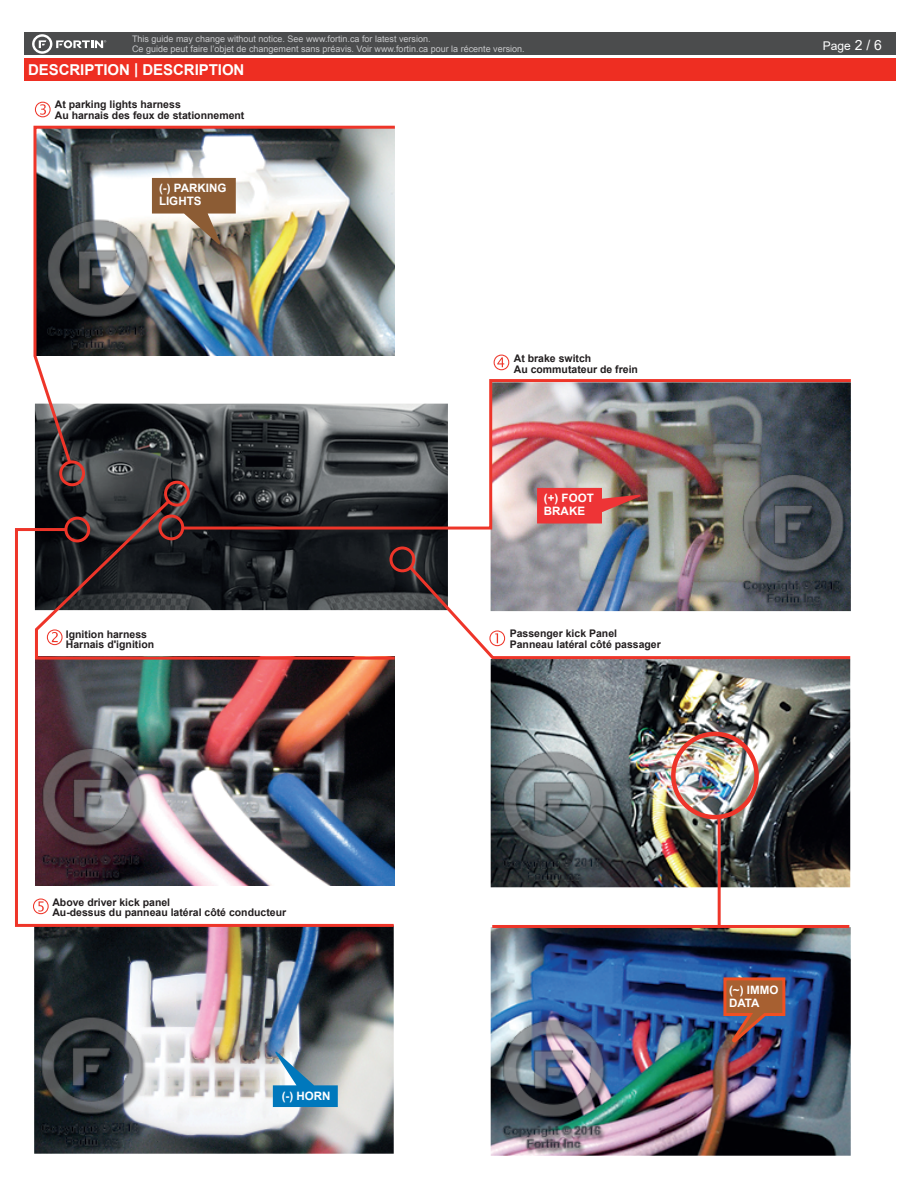
<style>
.page{position:relative;width:918px;height:1188px;background:#fff}
.page>*{position:absolute;margin:0;border:0;box-sizing:border-box;transform-origin:0 0}
.t1{font:700 15px "Arial";letter-spacing:-.005em;color:#fff}
.t2{font:12px "Arial";color:#fff}
.t3{font:700 11.55px/13px "Arial";color:#fff}
.t4{font:700 10.5px/10.5px "Arial";color:#231f20}
.t5{font:9px/9.8px "Arial";color:#c7c8ca}
.s1{font-size:13.95px}
</style>
<div class="page">
<div style="left:24px;top:33px;width:872px;height:22px;background:#4b4c4d"></div>
<div style="left:24px;top:58px;width:872px;height:23px;background:#ee2e22"></div>
<svg style="left:32px;top:34px;width:74px;height:20px"></svg>
<img style="left:35px;top:466px;width:413px;height:144px">
<div style="left:164px;top:481px;width:26px;height:26px;border:3px solid #ee3529;border-radius:50%"></div>
<svg style="left:34px;top:497px;width:364px;height:114px;background:#2d272a"></svg>
<svg style="left:35px;top:102px;width:16px;height:15px"></svg>
<img style="left:33px;top:125px;width:362px;height:341px">
<div style="left:59px;top:460px;width:26px;height:26px;border:3px solid #ee3529;border-radius:50%"></div>
<img style="left:491px;top:927px;width:360px;height:229px">
<img style="left:491px;top:661px;width:359px;height:226px">
<div style="left:389px;top:547px;width:26px;height:25px;border:3px solid #ee3529;border-radius:50%"></div>
<svg style="left:407px;top:564px;width:444px;height:97px"></svg>
<hr style="left:492px;top:925px;width:357px;height:3px;background:#ee3529">
<hr style="left:718px;top:819px;width:3px;height:108px;background:#ee3529">
<div style="left:671px;top:732px;width:88px;height:87px;border:4px solid #ee3529;border-radius:50%"></div>
<svg style="left:722px;top:976px;width:65px;height:65px;background:#84554b"></svg>
<div style="left:158px;top:515px;width:26px;height:25px;border:3px solid #ee3529;border-radius:50%"></div>
<img style="left:491px;top:531px;width:360px;height:80px">
<img style="left:180px;top:378px;width:671px;height:153px">
<svg style="left:494px;top:355px;width:15px;height:15px"></svg>
<img style="left:34px;top:928px;width:360px;height:226px">
<svg style="left:273px;top:1051px;width:65px;height:56px;background:#5994b5"></svg>
<div style="left:64px;top:517px;width:26px;height:25px;border:3px solid #ee3529;border-radius:50%"></div>
<img style="left:15px;top:527px;width:382px;height:401px">
<svg style="left:33px;top:899px;width:16px;height:15px"></svg>
<p class="t5" style="left:132px;top:34px;width:394px">This guide may change without notice. See www.fortin.ca for latest version.<br>Ce guide peut faire l’objet de changement sans préavis. Voir www.fortin.ca pour la récente version.</p>
<h1 class="t1" style="left:28px;top:59px;width:218px">DESCRIPTION | DESCRIPTION</h1>
<p class="t4" style="left:55px;top:99px;width:191px">At parking lights harness<br>Au harnais des feux de stationnement</p>
<p class="t3" style="left:159px;top:182px;width:69px">(-) PARKING<br>LIGHTS</p>
<p class="t4" style="left:66px;top:629px;width:90px">Ignition harness<br>Harnais d'ignition</p>
<p class="t4" style="left:514px;top:354px;width:126px">At brake switch<br>Au commutateur de frein</p>
<p class="t3" style="left:544px;top:492px;width:51px">(+) FOOT<br>BRAKE</p>
<p class="t4" style="left:510px;top:629px;width:153px">Passenger kick Panel<br>Panneau latéral côté passager</p>
<p class="t2" style="left:823px;top:38px;width:61px">Page <span class="s1">2 / 6</span></p>
<p class="t4" style="left:52px;top:897px;width:235px">Above driver kick panel<br>Au-dessus du panneau latéral côté conducteur</p>
<p class="t3" style="left:282px;top:1090px;width:50px">(-) HORN</p>
<p class="t3" style="left:729px;top:984px;width:51px">(~) IMMO<br>DATA</p>
</div>
